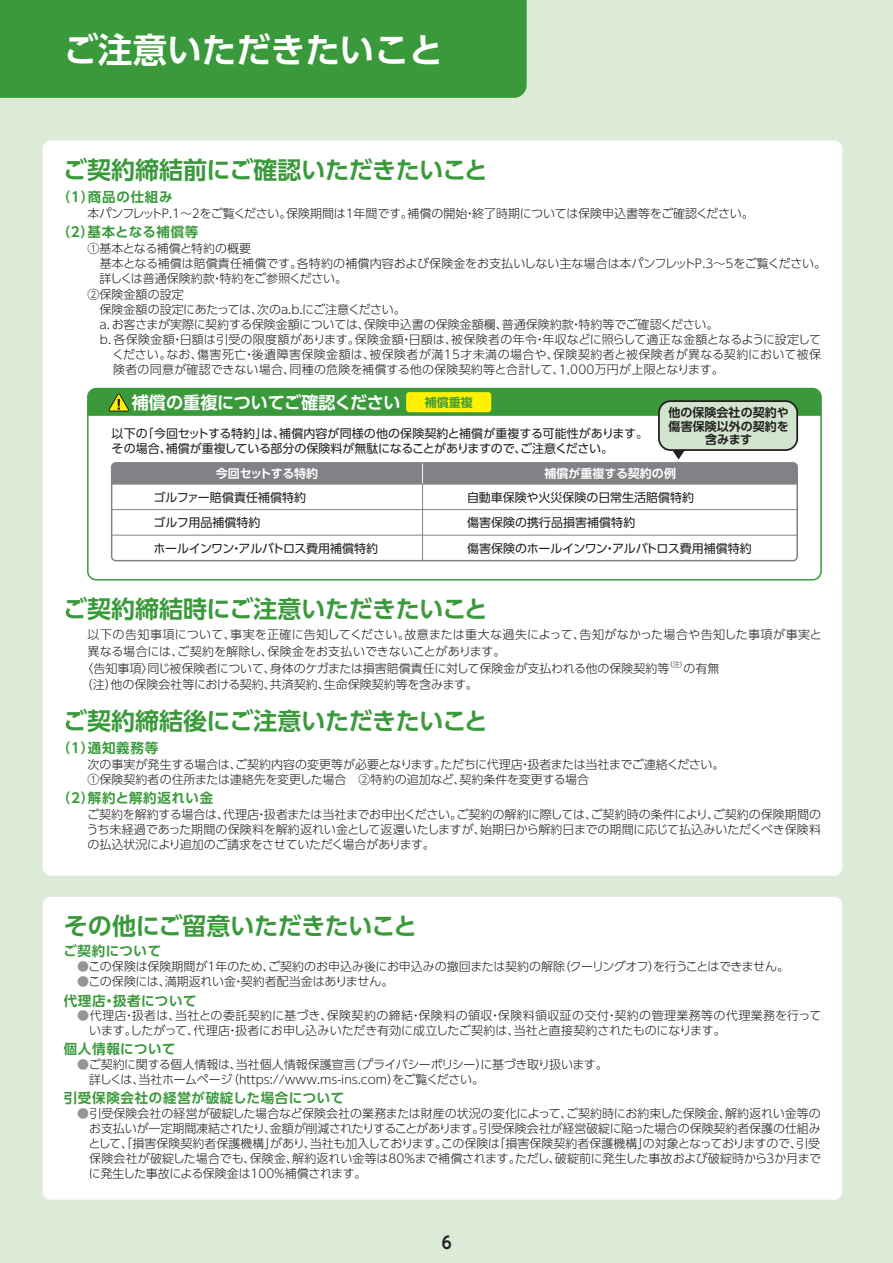
<style>
.page{position:relative;width:893px;height:1263px;background:#dcead8}
.page>*{position:absolute;margin:0;border:0;box-sizing:border-box;transform-origin:0 0}
.t1{font:700 34.5px "UD Shin Go Pro De";color:#fff}
.t2{font:700 24px "UD Shin Go Pro De";letter-spacing:-.005em;color:#3a9a3b}
.t3{font:700 17.1px "UD Shin Go Pro De";letter-spacing:-.01em;color:#fff}
.t4{font:700 16.8px "UD Shin Go Pro De";color:#231f20;scale:.9 1}
.t5{font:700 13.5px "UD Shin Go Pro De";letter-spacing:.05em;color:#3a9a3b}
.t6{font:700 13.5px "UD Shin Go Pro De";letter-spacing:.03em;color:#3a9a3b}
.t7{font:300 12px/15px "UD Shin Go Pro";color:#231f20;text-align:justify}
.t8{font:12px/25.5px "UD Shin Go Pro";color:#231f20}
.t9{font:300 12px/15px "UD Shin Go Pro";letter-spacing:-.02em;color:#231f20}
.t10{font:300 12px/15px "UD Shin Go Pro";letter-spacing:.02em;color:#231f20}
.t11{font:300 12px "UD Shin Go Pro";letter-spacing:.035em;color:#231f20}
.t12{font:700 12px/13.5px "UD Shin Go Pro De";color:#231f20;text-align:center}
.t13{font:300 12px "UD Shin Go Pro";letter-spacing:-.025em;color:#231f20}
.t14{font:700 12px "UD Shin Go Pro De";letter-spacing:-.005em;color:#fff}
.t15{font:700 12px "UD Shin Go Pro De";letter-spacing:-.025em;color:#fff}
.t16{font:700 12px "UD Shin Go Pro De";color:#3a9a3b}
.t17{font:300 7.05px "UD Shin Go Pro";color:#231f20}
.s1{color:#939598}
</style>
<div class="page">
<div style="left:43px;top:140px;width:799px;height:736px;background:#fff;border-radius:9px"></div>
<div style="left:43px;top:897px;width:799px;height:303px;background:#fff;border-radius:9px"></div>
<div style="left:0;top:0;width:527px;height:98px;background:#3a9a3b"></div>
<div style="left:87px;top:388px;width:735px;height:192px;border:2px solid #3a9a3b;border-radius:9px"></div>
<div style="left:88px;top:388px;width:733px;height:28px;background:#3a9a3b"></div>
<hr style="left:112px;top:509px;width:685px;height:1px;background:#808285">
<hr style="left:112px;top:535px;width:685px;height:1px;background:#808285">
<hr style="left:422px;top:484px;width:1px;height:77px;background:#808285">
<div style="left:111px;top:462px;width:687px;height:99px;border:2px solid #808285;border-radius:4px"></div>
<hr style="left:112px;top:484px;width:685px;height:1px;background:#808285">
<svg style="left:112px;top:446px;width:685px;height:38px"></svg>
<div style="left:659px;top:401px;width:138px;height:49px;background:#d2e4cd;border-radius:12px"></div>
<div style="left:658px;top:400px;width:140px;height:51px;border:2px solid #231f20;border-radius:12px"></div>
<div style="left:406px;top:392px;width:85px;height:20px;background:#fff101;border-radius:3px"></div>
<h1 class="t1" style="left:64px;top:22px;width:381px">ご注意いただきたいこと</h1>
<h2 class="t2" style="left:63px;top:151px;width:426px">ご契約締結前にご確認いただきたいこと</h2>
<p class="t5" style="left:57px;top:185px;width:117px">（1）商品の仕組み</p>
<p class="t9" style="left:88px;top:205px;width:668px">本パンフレットＰ.1～2をご覧ください。保険期間は1年間です。補償の開始・終了時期については保険申込書等をご確認ください。</p>
<p class="t6" style="left:57px;top:221px;width:143px">（２）基本となる補償等</p>
<p class="t7" style="left:88px;top:241px;width:165px">①基本となる補償と特約の概要</p>
<p class="t7" style="left:88px;top:256px;width:740px">　基本となる補償は賠償責任補償です。各特約の補償内容および保険金をお支払いしない主な場合は本パンフレットＰ.3～5をご覧ください。</p>
<p class="t13" style="left:100px;top:269px;width:249px">詳しくは普通保険約款・特約をご参照ください。</p>
<p class="t7" style="left:88px;top:287px;width:98px">②保険金額の設定</p>
<p class="t9" style="left:88px;top:302px;width:320px">　保険金額の設定にあたっては、次のa.b.にご注意ください。</p>
<p class="t7" style="left:88px;top:317px;width:632px">　ａ．お客さまが実際に契約する保険金額については、保険申込書の保険金額欄、普通保険約款・特約等でご確認ください。</p>
<p class="t7" style="left:88px;top:332px;width:735px">　ｂ．各保険金額・日額は引受の限度額があります。保険金額・日額は、被保険者の年令・年収などに照らして適正な金額となるように設定して</p>
<p class="t11" style="left:112px;top:345px;width:711px">ください。なお、傷害死亡・後遺障害保険金額は、被保険者が満15才未満の場合や、保険契約者と被保険者が異なる契約において被保</p>
<p class="t10" style="left:113px;top:362px;width:612px">険者の同意が確認できない場合、同種の危険を補償する他の保険契約等と合計して、1,000万円が上限となります。</p>
<h3 class="t3" style="left:132px;top:389px;width:270px">補償の重複についてご確認ください</h3>
<p class="t8" style="left:112px;top:425px;width:538px;line-height:15px">以下の「今回セットする特約」は、補償内容が同様の他の保険契約と補償が重複する可能性があります。その場合、補償が重複している部分の保険料が無駄になることがありますので、ご注意ください。</p>
<p class="t15" style="left:216px;top:464px;width:104px">今回セットする特約</p>
<p class="t8" style="left:153px;top:484px;width:226px">ゴルファー賠償責任補償特約<br>ゴルフ用品補償特約<br>ホールインワン・アルバトロス費用補償特約</p>
<p class="t16" style="left:425px;top:392px;width:50px">補償重複</p>
<p class="t12" style="left:668px;top:406px;width:122px">他の保険会社の契約や傷害保険以外の契約を含みます</p>
<p class="t14" style="left:544px;top:464px;width:133px">補償が重複する契約の例</p>
<p class="t8" style="left:467px;top:484px;width:286px">自動車保険や火災保険の日常生活賠償特約<br>傷害保険の携行品損害補償特約<br>傷害保険のホールインワン・アルバトロス費用補償特約</p>
<h2 class="t2" style="left:63px;top:589px;width:426px">ご契約締結時にご注意いただきたいこと</h2>
<p class="t7" style="left:88px;top:626px;width:736px;line-height:16.5px">以下の告知事項について、事実を正確に告知してください。故意または重大な過失によって、告知がなかった場合や告知した事項が事実と異なる場合には、ご契約を解除し、保険金をお支払いできないことがあります。</p>
<p class="t7" style="left:82px;top:660px;width:589px">〈告知事項〉同じ被保険者について、身体のケガまたは損害賠償責任に対して保険金が支払われる他の保険契約等</p>
<p class="t17" style="left:666px;top:659px;width:22px">（注）</p>
<p class="t7" style="left:683px;top:660px;width:50px">の有無　</p>
<p class="t7" style="left:81px;top:676px;width:398px">（注）他の保険会社等における契約、共済契約、生命保険契約等を含みます。</p>
<h2 class="t2" style="left:63px;top:702px;width:426px">ご契約締結後にご注意いただきたいこと</h2>
<p class="t5" style="left:57px;top:737px;width:103px">（1）通知義務等</p>
<p class="t7" style="left:88px;top:756px;width:638px">次の事実が発生する場合は、ご契約内容の変更等が必要となります。ただちに代理店・扱者または当社までご連絡ください。<br>①保険契約者の住所または連絡先を変更した場合　②特約の追加など、契約条件を変更する場合</p>
<p class="t5" style="left:57px;top:787px;width:158px">（2）解約と解約返れい金</p>
<p class="t7" style="left:87px;top:807px;width:736px">ご契約を解約する場合は、代理店・扱者または当社までお申出ください。ご契約の解約に際しては、ご契約時の条件により、ご契約の保険期間のうち未経過であった期間の保険料を解約返れい金として返還いたしますが、始期日から解約日までの期間に応じて払込みいただくべき保険料の払込状況により追加のご請求をさせていただく場合があります。</p>
<h2 class="t2" style="left:64px;top:906px;width:355px">その他にご留意いただきたいこと</h2>
<p class="t7" style="left:77px;top:958px;width:713px"><span class="s1">●</span>この保険は保険期間が1年のため、ご契約のお申込み後にお申込みの撤回または契約の解除（クーリングオフ）を行うことはできません。</p>
<p class="t7" style="left:77px;top:973px;width:318px"><span class="s1">●</span>この保険には、満期返れい金・契約者配当金はありません。</p>
<p class="t5" style="left:63px;top:940px;width:99px">ご契約について</p>
<p class="t5" style="left:64px;top:989px;width:134px">代理店・扱者について</p>
<p class="t10" style="left:89px;top:1008px;width:734px;text-indent:-12px"><span class="s1">●</span>代理店・扱者は、当社との委託契約に基づき、保険契約の締結・保険料の領収・保険料領収証の交付・契約の管理業務等の代理業務を行っています。したがって、代理店・扱者にお申し込みいただき有効に成立したご契約は、当社と直接契約されたものになります。</p>
<p class="t5" style="left:64px;top:1038px;width:114px">個人情報について</p>
<p class="t9" style="left:77px;top:1056px;width:532px"><span class="s1">●</span>ご契約に関する個人情報は、当社個人情報保護宣言（プライバシーポリシー）に基づき取り扱います。　詳しくは、当社ホームページ（https://www.ms-ins.com）をご覧ください。</p>
<p class="t5" style="left:64px;top:1087px;width:282px">引受保険会社の経営が破綻した場合について</p>
<p class="t7" style="left:89px;top:1105px;width:734px;text-indent:-11px"><span class="s1">●</span>引受保険会社の経営が破綻した場合など保険会社の業務または財産の状況の変化によって、ご契約時にお約束した保険金、解約返れい金等のお支払いが一定期間凍結されたり、金額が削減されたりすることがあります。引受保険会社が経営破綻に陥った場合の保険契約者保護の仕組みとして、「損害保険契約者保護機構」があり、当社も加入しております。この保険は「損害保険契約者保護機構」の対象となっておりますので、引受保険会社が破綻した場合でも、保険金、解約返れい金等は80％まで補償されます。ただし、破綻前に発生した事故および破綻時から3か月までに発生した事故による保険金は100％補償されます。</p>
<h3 class="t4" style="left:442px;top:1228px;width:13px">6</h3>
</div>
